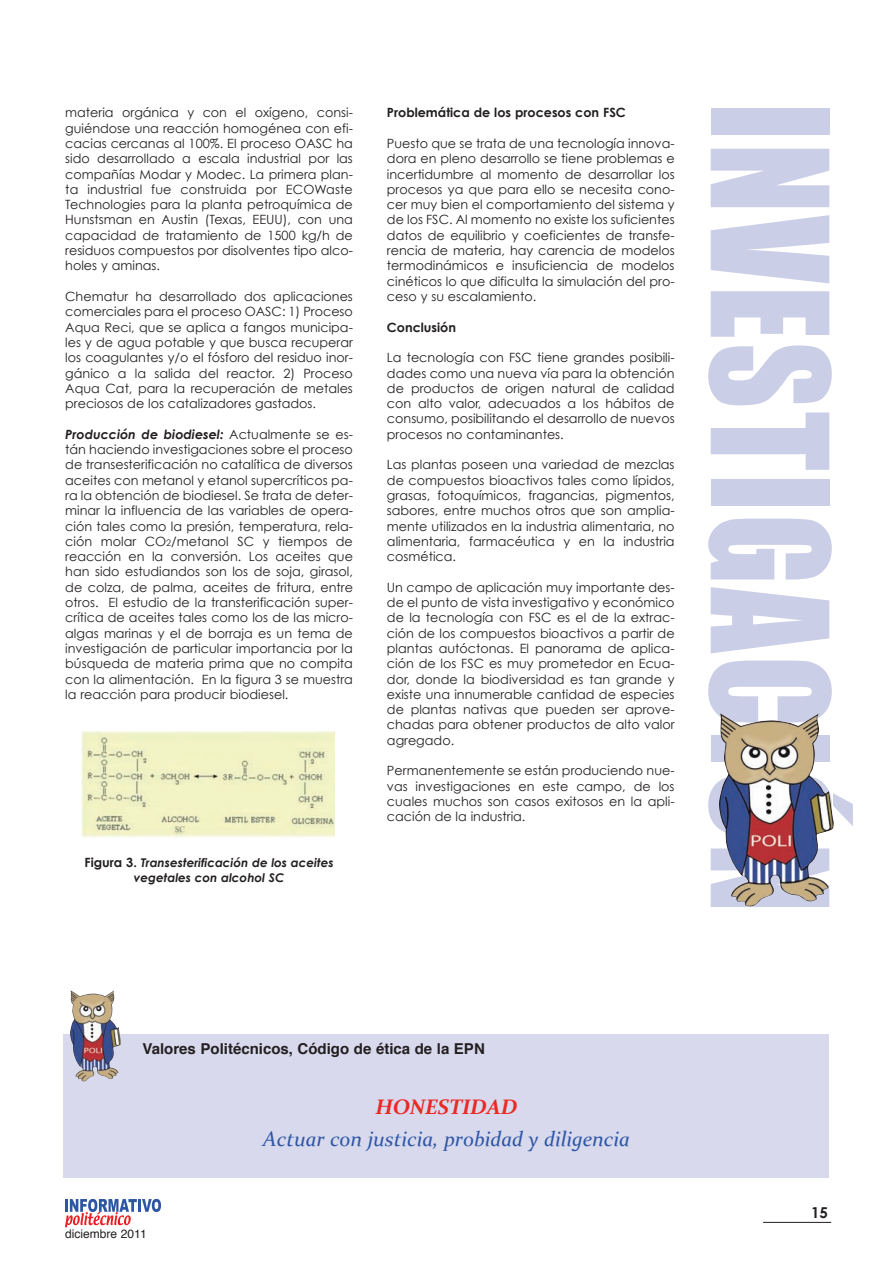
<style>
.page{position:relative;width:893px;height:1263px;background:#fff}
.page>*{position:absolute;margin:0;border:0;box-sizing:border-box;transform-origin:0 0}
.t1{font:150px "Impact";letter-spacing:.025em;color:#cbcee7;scale:.85 1}
.t2{font:italic 21px "Constantia";color:#2d56a5}
.t3{font:italic 700 21px "Constantia";color:#ea2924}
.t4{font:700 15px "Helvetica";color:#231f20}
.t5{font:700 15px "Century Gothic";color:#231f20}
.t6{font:12.75px/15.3px "Century Gothic";color:#231f20;text-align:justify}
.t7{font:700 12.75px "Century Gothic";color:#231f20}
.t8{font:italic 700 12px/15.3px "Century Gothic";color:#231f20;text-align:center}
.t9{font:12px "Helvetica";color:#231f20}
.s1{font-weight:700;font-style:italic}
.s2{font-size:9px}
.s3{font-style:normal;font-size:12.75px}
</style>
<div class="page">
<img style="left:82px;top:732px;width:252px;height:106px">
<svg style="left:65px;top:1199px;width:96px;height:28px"></svg>
<hr style="left:763px;top:1222px;width:68px;height:1px;background:#231f20">
<div style="left:64px;top:1035px;width:765px;height:143px;background:#d8d9ed"></div>
<img style="left:70px;top:990px;width:51px;height:91px">
<img style="left:719px;top:713px;width:114px;height:193px">
<p class="t6" style="left:65px;top:105px;width:289px">materia orgánica y con el oxígeno, consi&shy;guiéndose una reacción homogénea con efi&shy;cacias cercanas al 100%. El proceso OASC ha sido desarrollado a escala industrial por las compañías Modar y Modec. La primera plan&shy;ta industrial fue construida por ECOWaste Technologies para la planta petroquímica de Hunstsman en Austin (Texas, EEUU), con una capacidad de tratamiento de 1500 kg/h de residuos compuestos por disolventes tipo alco&shy;holes y aminas.</p>
<p class="t6" style="left:65px;top:288px;width:289px">Chematur ha desarrollado dos aplicaciones comerciales para el proceso OASC: 1) Proceso Aqua Reci, que se aplica a fangos municipa&shy;les y de agua potable y que busca recuperar los coagulantes y/o el fósforo del residuo inor&shy;gánico a la salida del reactor. 2) Proceso Aqua Cat, para la recuperación de metales preciosos de los catalizadores gastados.</p>
<p class="t6" style="left:65px;top:426px;width:289px"><span class="s1">Producción de biodiesel:</span> Actualmente se es - tán haciendo investigaciones sobre el proceso de transesterificación no catalítica de diversos aceites con metanol y etanol supercríticos pa - ra la obtención de biodiesel. Se trata de deter&shy;minar la influencia de las variables de opera&shy;ción tales como la presión, temperatura, rela&shy;ción molar CO<span class="s2">2</span>/metanol SC y tiempos de reacción en la conversión. Los aceites que han sido estudiandos son los de soja, girasol, de colza, de palma, aceites de fritura, entre otros. El estudio de la transterificación super&shy;crítica de aceites tales como los de las micro&shy;algas marinas y el de borraja es un tema de investigación de particular importancia por la búsqueda de materia prima que no compita con la alimentación. En la figura 3 se muestra la reacción para producir biodiesel.</p>
<p class="t8" style="left:85px;top:855px;width:251px"><span class="s3">Figura 3.</span> Transesterificación de los aceites vegetales con alcohol SC</p>
<p class="t7" style="left:387px;top:105px;width:240px">Problemática de los procesos con FSC</p>
<p class="t6" style="left:387px;top:135px;width:289px">Puesto que se trata de una tecnología innova&shy;dora en pleno desarrollo se tiene problemas e incertidumbre al momento de desarrollar los procesos ya que para ello se necesita cono&shy;cer muy bien el comportamiento del sistema y de los FSC. Al momento no existe los suficientes datos de equilibrio y coeficientes de transfe&shy;rencia de materia, hay carencia de modelos termodinámicos e insuficiencia de modelos cinéticos lo que dificulta la simulación del pro&shy;ceso y su escalamiento.</p>
<p class="t7" style="left:387px;top:319px;width:71px">Conclusión</p>
<p class="t6" style="left:387px;top:350px;width:289px">La tecnología con FSC tiene grandes posibili&shy;dades como una nueva vía para la obtención de productos de origen natural de calidad con alto valor, adecuados a los hábitos de consumo, posibilitando el desarrollo de nuevos procesos no contaminantes.</p>
<p class="t6" style="left:387px;top:457px;width:289px">Las plantas poseen una variedad de mezclas de compuestos bioactivos tales como lípidos, grasas, fotoquímicos, fragancias, pigmentos, sabores, entre muchos otros que son amplia&shy;mente utilizados en la industria alimentaria, no alimentaria, farmacéutica y en la industria cosmética.</p>
<p class="t6" style="left:387px;top:579px;width:289px">Un campo de aplicación muy importante des - de el punto de vista investigativo y económico de la tecnología con FSC es el de la extrac&shy;ción de los compuestos bioactivos a partir de plantas autóctonas. El panorama de aplica&shy;ción de los FSC es muy prometedor en Ecua - dor, donde la biodiversidad es tan grande y existe una innumerable cantidad de especies de plantas nativas que pueden ser aprove&shy;chadas para obtener productos de alto valor agregado.</p>
<p class="t6" style="left:387px;top:763px;width:289px">Permanentemente se están produciendo nue&shy;vas investigaciones en este campo, de los cua les muchos son casos exitosos en la apli&shy;cación de la industria.</p>
<h1 class="t1" style="left:862px;top:103px;width:953px;rotate:90deg">INVESTIGACIÓN</h1>
<p class="t4" style="left:143px;top:1042px;width:344px">Valores Politécnicos, Código de ética de la EPN</p>
<p class="t9" style="left:65px;top:1228px;width:83px">diciembre 2011</p>
<h2 class="t3" style="left:375px;top:1094px;width:144px">HONESTIDAD</h2>
<h2 class="t2" style="left:263px;top:1126px;width:369px">Actuar con justicia, probidad y diligencia</h2>
<p class="t5" style="left:811px;top:1203px;width:18px">15</p>
</div>
